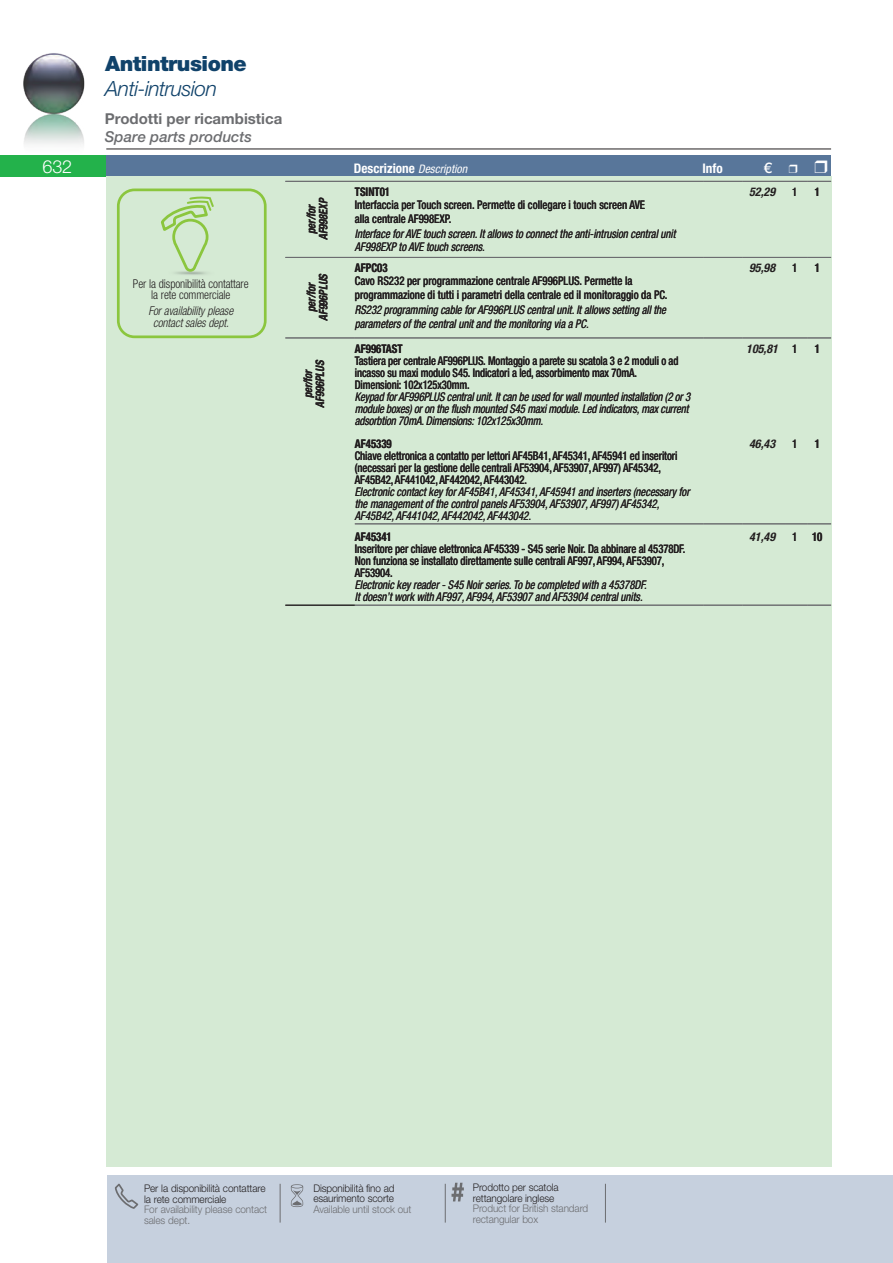
<style>
.page{position:relative;width:893px;height:1263px;background:#fff}
.page>*{position:absolute;margin:0;border:0;box-sizing:border-box;transform-origin:0 0}
.t1{font:italic 300 21px "Helvetica Neue LT Std";letter-spacing:-.025em;color:#10426a}
.t2{font:900 21px "Helvetica Neue LT Std";letter-spacing:-.025em;color:#10426a}
.t3{font:300 18px "Helvetica Neue LT Std";color:#fff}
.t4{font:700 15px "Helvetica Neue LT Std";color:#6c6d70}
.t5{font:italic 500 15px "Helvetica Neue LT Std";color:#6c6d70}
.t6{font:500 14.7px "Helvetica Neue LT Std";color:#fff}
.t7{font:700 condensed 13.2px "Helvetica Neue LT Std";color:#fff}
.t8{font:300 condensed 12.15px/11.2px "Helvetica Neue LT Std";letter-spacing:-.01em;color:#231f20;text-align:center;scale:.95 1}
.t9{font:italic 300 condensed 12.15px/11.2px "Helvetica Neue LT Std";letter-spacing:-.01em;color:#231f20;text-align:center;scale:.95 1}
.t10{font:italic condensed 12px/12px "Helvetica Neue LT Std";color:#231f20;scale:.9 1}
.t11{font:500 condensed 12px/13.5px "Helvetica Neue LT Std";letter-spacing:-.01em;color:#231f20;scale:.9 1}
.t12{font:500 condensed 12px/12px "Helvetica Neue LT Std";letter-spacing:-.01em;color:#231f20;scale:.89 1}
.t13{font:500 condensed 12px/12px "Helvetica Neue LT Std";letter-spacing:-.01em;color:#231f20;scale:.88 1}
.t14{font:700 condensed 12px "Helvetica Neue LT Std";color:#231f20;scale:.9 1}
.t15{font:italic 700 condensed 12px "Helvetica Neue LT Std";color:#231f20}
.t16{font:italic 700 condensed 12px "Helvetica Neue LT Std";color:#231f20;scale:.9 1}
.t17{font:italic 700 condensed 11.7px/12px "Helvetica Neue LT Std";letter-spacing:-.01em;color:#231f20;text-align:center;scale:.9 1}
.t18{font:500 condensed 11.7px "Helvetica Neue LT Std";color:#231f20;scale:.9 1}
.t19{font:700 condensed 11.7px "Helvetica Neue LT Std";color:#231f20;scale:.9 1}
.t20{font:300 10.5px/10.5px "Helvetica Neue LT Std";letter-spacing:-.01em;color:#231f20;scale:.95 1}
.t21{font:300 10.5px/10.5px "Helvetica Neue LT Std";letter-spacing:-.01em;color:#6c6d70;scale:.95 1}
.s1{font-weight:400;font-style:italic;font-size:11.7px}
.s2{font-weight:500}
</style>
<div class="page">
<img style="left:23px;top:53px;width:62px;height:92px">
<div style="left:0;top:155px;width:106px;height:22px;background:#23b24b"></div>
<div style="left:106px;top:155px;width:725px;height:22px;background:#58769a"></div>
<hr style="left:106px;top:149px;width:725px;height:1px;background:#231f20">
<div style="left:107px;top:1175px;width:786px;height:88px;background:#c6d0de"></div>
<svg style="left:115px;top:1183px;width:24px;height:26px"></svg>
<svg style="left:452px;top:1183px;width:12px;height:18px"></svg>
<svg style="left:291px;top:1184px;width:12px;height:23px"></svg>
<hr style="left:280px;top:1184px;width:1px;height:38px;background:#6c6d70">
<hr style="left:445px;top:1184px;width:1px;height:38px;background:#6c6d70">
<hr style="left:605px;top:1184px;width:1px;height:38px;background:#6c6d70">
<div style="left:106px;top:177px;width:725px;height:990px;background:#d5ead4"></div>
<svg style="left:161px;top:197px;width:53px;height:76px"></svg>
<div style="left:117px;top:189px;width:150px;height:149px;border:3px solid #8bc63e;border-radius:16px"></div>
<hr style="left:285px;top:181px;width:70px;height:1px;background:#6c6d70">
<hr style="left:355px;top:181px;width:349px;height:1px;background:#6c6d70">
<hr style="left:704px;top:181px;width:39px;height:1px;background:#6c6d70">
<hr style="left:743px;top:181px;width:43px;height:1px;background:#6c6d70">
<svg style="left:786px;top:181px;width:45px;height:1px"></svg>
<hr style="left:285px;top:338px;width:70px;height:1px;background:#6c6d70">
<hr style="left:355px;top:338px;width:349px;height:1px;background:#6c6d70">
<hr style="left:704px;top:338px;width:39px;height:1px;background:#6c6d70">
<hr style="left:743px;top:338px;width:43px;height:1px;background:#6c6d70">
<svg style="left:786px;top:338px;width:45px;height:1px"></svg>
<hr style="left:285px;top:257px;width:70px;height:1px;background:#6c6d70">
<hr style="left:355px;top:257px;width:349px;height:1px;background:#6c6d70">
<hr style="left:704px;top:257px;width:39px;height:1px;background:#6c6d70">
<hr style="left:743px;top:257px;width:43px;height:1px;background:#6c6d70">
<svg style="left:786px;top:257px;width:45px;height:1px"></svg>
<hr style="left:285px;top:605px;width:70px;height:1px;background:#231f20">
<hr style="left:355px;top:605px;width:349px;height:1px;background:#6c6d70">
<hr style="left:704px;top:605px;width:39px;height:1px;background:#6c6d70">
<hr style="left:743px;top:605px;width:43px;height:1px;background:#6c6d70">
<svg style="left:786px;top:605px;width:45px;height:1px"></svg>
<hr style="left:355px;top:524px;width:349px;height:1px;background:#6c6d70">
<hr style="left:704px;top:524px;width:39px;height:1px;background:#6c6d70">
<hr style="left:743px;top:524px;width:43px;height:1px;background:#6c6d70">
<svg style="left:786px;top:524px;width:45px;height:1px"></svg>
<h2 class="t3" style="left:43px;top:156px;width:31px">632</h2>
<h1 class="t2" style="left:105px;top:51px;width:143px">Antintrusione</h1>
<h1 class="t1" style="left:105px;top:76px;width:113px">Anti-intrusion</h1>
<p class="t4" style="left:105px;top:110px;width:179px">Prodotti per ricambistica</p>
<p class="t5" style="left:105px;top:128px;width:149px">Spare parts products</p>
<p class="t8" style="left:133px;top:278px;width:123px">Per la disponibilità contattare la rete commerciale</p>
<p class="t9" style="left:148px;top:306px;width:91px">For availability please contact sales dept.</p>
<p class="t16" style="left:304px;top:234px;width:35px;rotate:-90deg">per/for</p>
<p class="t17" style="left:317px;top:240px;width:49px;rotate:-90deg">AF998EXP</p>
<p class="t16" style="left:304px;top:312px;width:35px;rotate:-90deg">per/for</p>
<p class="t17" style="left:317px;top:321px;width:55px;rotate:-90deg">AF996PLUS</p>
<p class="t17" style="left:302px;top:408px;width:55px;rotate:-90deg">per/for<br>AF996PLUS</p>
<p class="t7" style="left:354px;top:160px;width:115px">Descrizione <span class="s1">Description</span></p>
<p class="t7" style="left:703px;top:160px;width:22px">Info</p>
<p class="t6" style="left:764px;top:159px;width:65px">€❒❒</p>
<p class="t14" style="left:355px;top:184px;width:41px">TSINT01</p>
<p class="t11" style="left:355px;top:198px;width:324px">Interfaccia per Touch screen. Permette di collegare i touch screen AVE alla centrale AF998EXP.</p>
<p class="t10" style="left:355px;top:227px;width:358px;line-height:13.5px">Interface for AVE touch screen. It allows to connect the anti-intrusion central unit<br>AF998EXP to AVE touch screens.</p>
<p class="t14" style="left:355px;top:260px;width:38px">AFPC03</p>
<p class="t11" style="left:355px;top:274px;width:349px">Cavo RS232 per programmazione centrale AF996PLUS. Permette la programmazione di tutti i parametri della centrale ed il monitoraggio da PC.</p>
<p class="t10" style="left:355px;top:303px;width:347px;line-height:13.5px">RS232 programming cable for AF996PLUS central unit. It allows setting all the parameters of the central unit and the monitoring via a PC.</p>
<p class="t14" style="left:355px;top:341px;width:55px">AF996TAST</p>
<p class="t13" style="left:355px;top:354px;width:369px">Tastiera per centrale AF996PLUS. Montaggio a parete su scatola 3 e 2 moduli o ad incasso su maxi modulo S45. Indicatori a led, assorbimento max 70mA.<br>Dimensioni: 102x125x30mm.</p>
<p class="t10" style="left:355px;top:391px;width:374px">Keypad for AF996PLUS central unit. It can be used for wall mounted installation (2 or 3 module boxes) or on the flush mounted S45 maxi module. Led indicators, max current adsorbtion 70mA. Dimensions: 102x125x30mm.</p>
<p class="t14" style="left:355px;top:436px;width:43px">AF45339</p>
<p class="t12" style="left:355px;top:449px;width:364px">Chiave elettronica a contatto per lettori AF45B41, AF45341, AF45941 ed inseritori (necessari per la gestione delle centrali AF53904, AF53907, AF997) AF45342,<br>AF45B42, AF441042, AF442042, AF443042.</p>
<p class="t10" style="left:355px;top:486px;width:373px">Electronic contact key for AF45B41, AF45341, AF45941 and inserters (necessary for the management of the control panels AF53904, AF53907, AF997) AF45342,<br>AF45B42, AF441042, AF442042, AF443042.</p>
<p class="t14" style="left:355px;top:529px;width:43px">AF45341</p>
<p class="t11" style="left:355px;top:542px;width:369px;line-height:12px">Inseritore per chiave elettronica AF45339 - S45 serie Noir. Da abbinare al 45378DF.<br>Non funziona se installato direttamente sulle centrali AF997, AF994, AF53907,<br>AF53904.</p>
<p class="t10" style="left:355px;top:579px;width:326px">Electronic key reader - S45 Noir series. To be completed with a 45378DF.<br>It doesn’t work with AF997, AF994, AF53907 and AF53904 central units.</p>
<p class="t15" style="left:749px;top:184px;width:27px">52,29</p>
<p class="t18" style="left:792px;top:185px;width:7px">1</p>
<p class="t19" style="left:815px;top:184px;width:7px">1</p>
<p class="t15" style="left:749px;top:260px;width:27px">95,98</p>
<p class="t11" style="left:792px;top:261px;width:7px">1</p>
<p class="t14" style="left:815px;top:260px;width:7px">1</p>
<p class="t15" style="left:746px;top:341px;width:33px">105,81</p>
<p class="t11" style="left:792px;top:341px;width:7px">1</p>
<p class="t14" style="left:815px;top:341px;width:7px">1</p>
<p class="t15" style="left:749px;top:436px;width:27px">46,43</p>
<p class="t11" style="left:792px;top:436px;width:7px">1</p>
<p class="t14" style="left:815px;top:436px;width:7px">1</p>
<p class="t15" style="left:749px;top:529px;width:27px">41,49</p>
<p class="t14" style="left:792px;top:529px;width:35px"><span class="s2">1</span> 10</p>
<p class="t20" style="left:144px;top:1183px;width:129px">Per la disponibilità contattare la rete commerciale</p>
<p class="t21" style="left:144px;top:1204px;width:131px">For availability please contact sales dept.</p>
<p class="t20" style="left:313px;top:1182px;width:87px">Disponibilità fino ad esaurimento scorte</p>
<p class="t21" style="left:313px;top:1203px;width:105px">Available until stock out</p>
<p class="t20" style="left:473px;top:1182px;width:92px">Prodotto per scatola rettangolare inglese</p>
<p class="t21" style="left:473px;top:1203px;width:123px">Product for British standard rectangular box</p>
</div>
